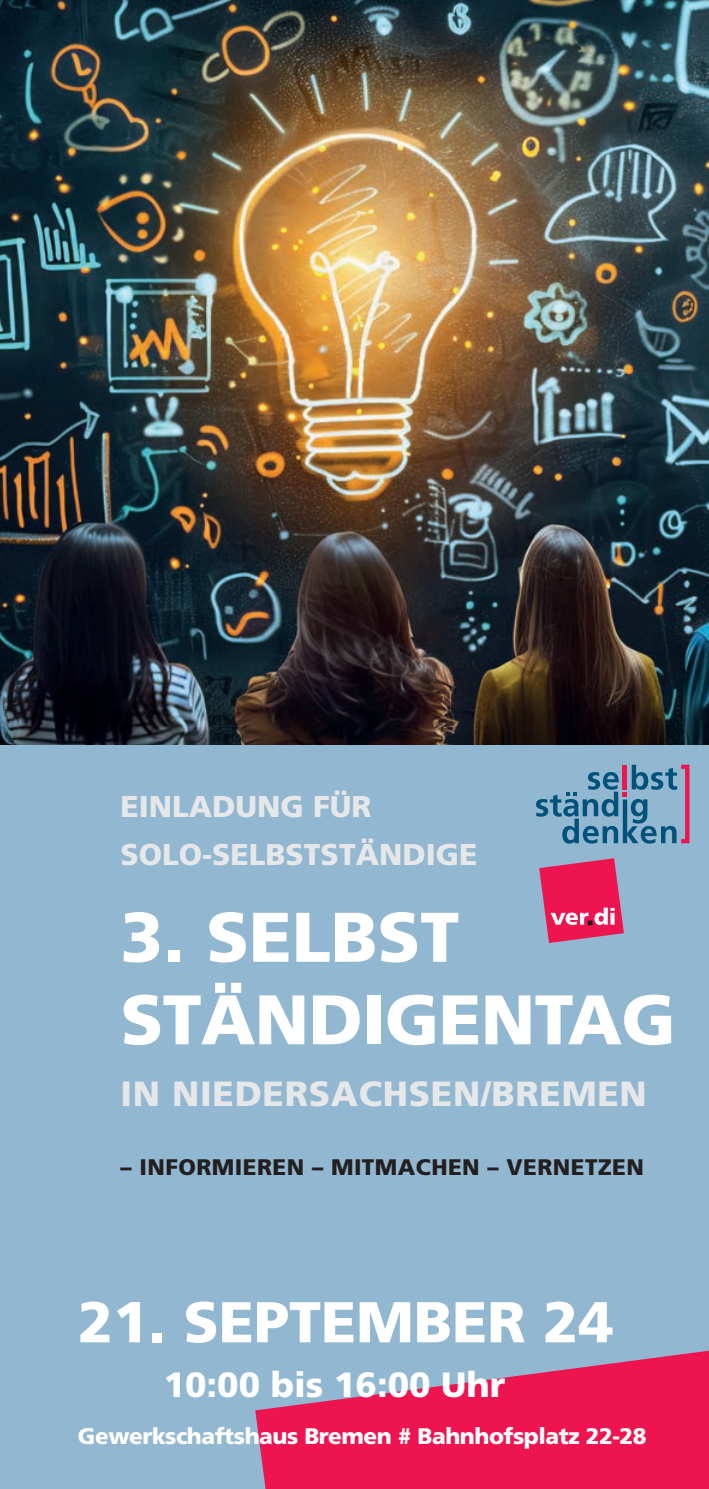
<style>
.page{position:relative;width:709px;height:1489px;background:#fff}
.page>*{position:absolute;margin:0;border:0;box-sizing:border-box;transform-origin:0 0}
.t1{font:900 70px/82.5px "Frutiger";letter-spacing:-.01em;color:#fff}
.t2{font:900 57.5px "Frutiger";color:#fff}
.t3{font:900 35px "Frutiger";letter-spacing:.02em;color:#e6e7e9}
.t4{font:900 35px "Frutiger";color:#fff}
.t5{font:900 30px/47.5px "Frutiger";color:#e6e7e9}
.t6{font:900 22.5px "Frutiger";letter-spacing:-.02em;color:#fff}
.t7{font:900 22.5px "Frutiger";letter-spacing:.02em;color:#231f20}
</style>
<div class="page">
<div style="left:0;top:744px;width:709px;height:744px;background:#92b7d0"></div>
<svg style="left:255px;top:1350px;width:454px;height:138px;fill:#ed1450"></svg>
<img style="left:0;top:0;width:709px;height:744px">
<svg style="left:539px;top:858px;width:85px;height:85px"></svg>
<svg style="left:536px;top:764px;width:153px;height:79px"></svg>
<h3 class="t5" style="left:120px;top:782px;width:358px">EINLADUNG FÜR<br>SOLO-SELBSTSTÄNDIGE</h3>
<h1 class="t1" style="left:120px;top:894px;width:557px">3. SELBST<br>STÄNDIGENTAG</h1>
<h3 class="t3" style="left:120px;top:1072px;width:527px">IN NIEDERSACHSEN/BREMEN</h3>
<p class="t7" style="left:120px;top:1153px;width:525px">– INFORMIEREN – MITMACHEN – VERNETZEN</p>
<h2 class="t2" style="left:78px;top:1287px;width:537px">21. SEPTEMBER 24</h2>
<h3 class="t4" style="left:164px;top:1362px;width:343px">10:00 bis 16:00 Uhr</h3>
<p class="t6" style="left:78px;top:1421px;width:570px">Gewerkschaftshaus Bremen # Bahnhofsplatz 22-28</p>
</div>
